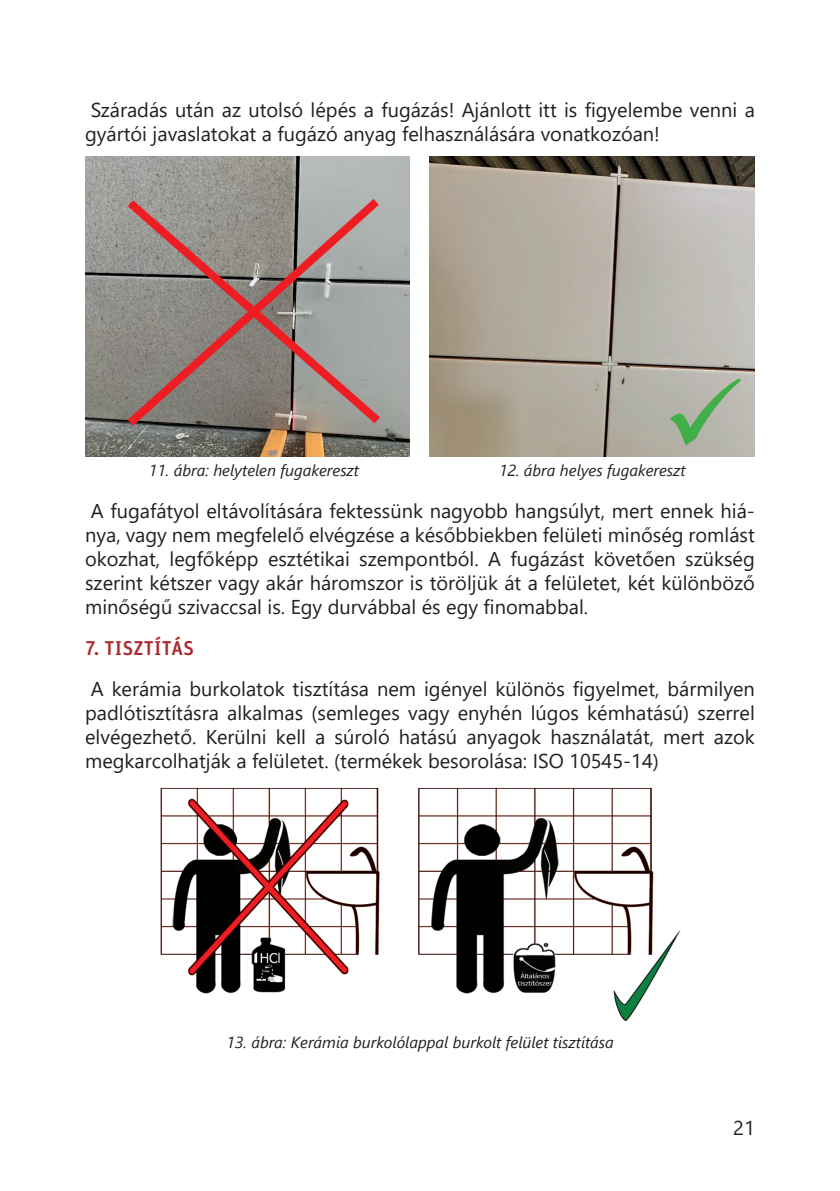
<style>
.page{position:relative;width:840px;height:1191px;background:#fff}
.page>*{position:absolute;margin:0;border:0;box-sizing:border-box;transform-origin:0 0}
.t1{font:20px/24px "Segoe UI";color:#231f20;text-align:justify}
.t2{font:500 20px "Unit Rounded OT";letter-spacing:.01em;color:#ac2a2d}
.t3{font:italic 16px "Segoe UI";color:#231f20}
</style>
<div class="page">
<img style="left:85px;top:156px;width:324px;height:300px">
<svg style="left:119px;top:191px;width:268px;height:243px;background:#968581"></svg>
<img style="left:429px;top:156px;width:325px;height:300px">
<svg style="left:669px;top:378px;width:71px;height:68px;background:#a2b49b"></svg>
<img style="left:160px;top:787px;width:521px;height:234px">
<p class="t1" style="left:85px;top:96px;width:670px">Száradás után az utolsó lépés a fugázás! Ajánlott itt is figyelembe venni a gyártói javaslatokat a fugázó anyag felhasználására vonatkozóan!</p>
<p class="t3" style="left:148px;top:456px;width:212px">11. ábra: helytelen fugakereszt</p>
<p class="t3" style="left:498px;top:455px;width:188px">12. ábra helyes fugakereszt</p>
<p class="t1" style="left:85px;top:497px;width:670px">A fugafátyol eltávolítására fektessünk nagyobb hangsúlyt, mert ennek hiá&shy;nya, vagy nem megfelelő elvégzése a későbbiekben felületi minőség romlást okozhat, legfőképp esztétikai szempontból. A fugázást követően szükség szerint kétszer vagy akár háromszor is töröljük át a felületet, két különböző minőségű szivaccsal is. Egy durvábbal és egy finomabbal.</p>
<p class="t2" style="left:85px;top:635px;width:110px">7. TISZTÍTÁS</p>
<p class="t1" style="left:85px;top:675px;width:670px">A kerámia burkolatok tisztítása nem igényel különös figyelmet, bármilyen padlótisztításra alkalmas (semleges vagy enyhén lúgos kémhatású) szerrel elvégezhető. Kerülni kell a súroló hatású anyagok használatát, mert azok megkarcolhatják a felületet. (termékek besorolása: ISO 10545-14)</p>
<p class="t3" style="left:226px;top:1027px;width:389px">13. ábra: Kerámia burkolólappal burkolt felület tisztítása</p>
<p class="t1" style="left:732px;top:1113px;width:23px">21</p>
</div>
